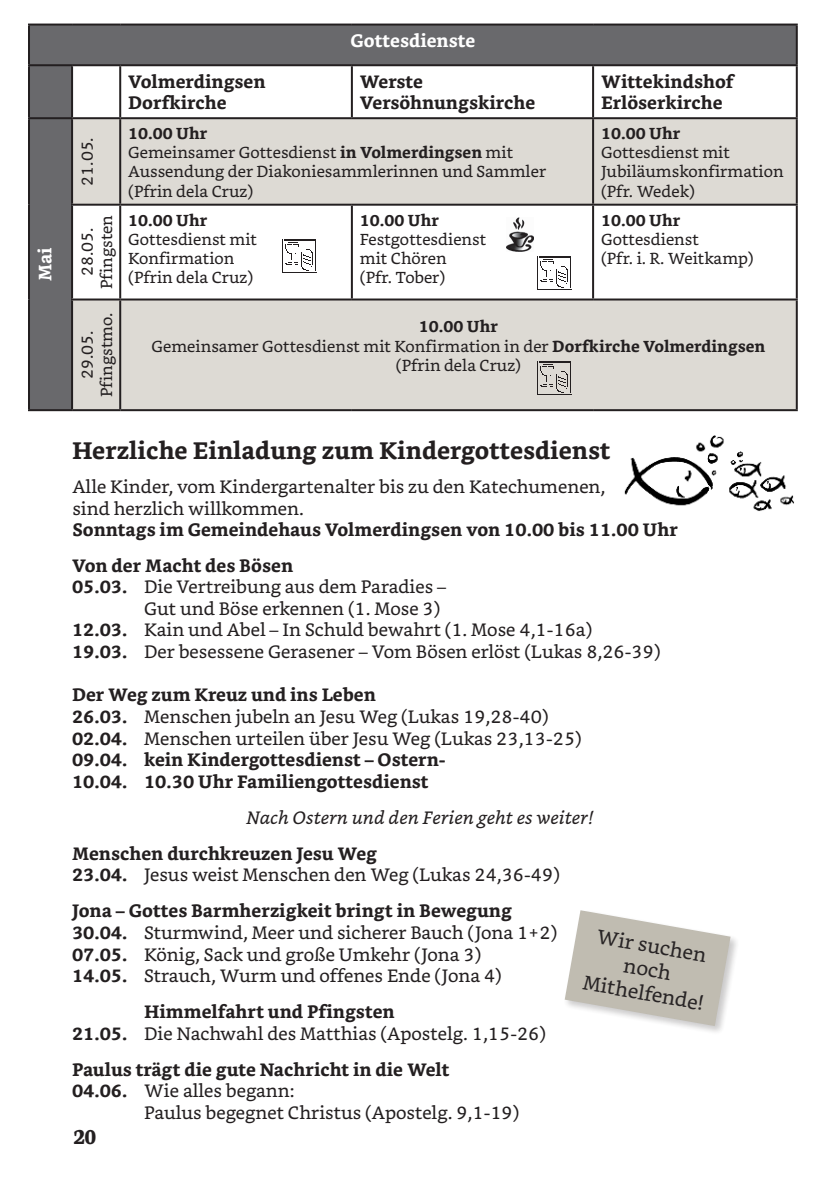
<style>
.page{position:relative;width:840px;height:1191px;background:#fff}
.page>*{position:absolute;margin:0;border:0;box-sizing:border-box;transform-origin:0 0}
.t1{font:700 24px "Bookerly";color:#231f20}
.t2{font:700 24px "Neuton";color:#231f20}
.t3{font:20px/24px "Bookerly";color:#231f20;text-align:center}
.t4{font:18px/21.6px "Bookerly";color:#231f20}
.t5{font:700 18px/21.6px "Bookerly";color:#231f20}
.t6{font:italic 18px "Bookerly";color:#231f20}
.t7{font:700 18px "Bookerly";color:#fff}
.t8{font:16px/19.2px "Bookerly";color:#231f20}
.t9{font:700 16px "Bookerly";color:#231f20}
.s1{font-weight:700}
.s2{font-weight:400}
</style>
<div class="page">
<div style="left:563px;top:908px;width:177px;height:127px;background:#231f20;opacity:.25"></div>
<svg style="left:564px;top:910px;width:166px;height:116px"></svg>
<svg style="left:30px;top:26px;width:765px;height:383px;fill:#69696c"></svg>
<div style="left:73px;top:119px;width:722px;height:290px;background:#dddad4"></div>
<svg style="left:73px;top:206px;width:722px;height:92px"></svg>
<hr style="left:28px;top:24px;width:44px;height:2px;background:#231f20">
<hr style="left:28px;top:26px;width:2px;height:38px;background:#231f20">
<hr style="left:72px;top:24px;width:48px;height:2px;background:#231f20">
<hr style="left:120px;top:24px;width:231px;height:2px;background:#231f20">
<hr style="left:351px;top:24px;width:241px;height:2px;background:#231f20">
<hr style="left:592px;top:24px;width:205px;height:2px;background:#231f20">
<hr style="left:795px;top:26px;width:2px;height:38px;background:#231f20">
<hr style="left:28px;top:64px;width:44px;height:2px;background:#231f20">
<hr style="left:28px;top:66px;width:2px;height:51px;background:#231f20">
<hr style="left:72px;top:64px;width:48px;height:2px;background:#231f20">
<hr style="left:71px;top:66px;width:2px;height:51px;background:#231f20">
<hr style="left:120px;top:64px;width:231px;height:2px;background:#231f20">
<hr style="left:119px;top:66px;width:2px;height:51px;background:#231f20">
<hr style="left:351px;top:64px;width:241px;height:2px;background:#231f20">
<hr style="left:350px;top:66px;width:2px;height:51px;background:#231f20">
<hr style="left:592px;top:64px;width:205px;height:2px;background:#231f20">
<hr style="left:591px;top:66px;width:2px;height:51px;background:#231f20">
<hr style="left:795px;top:66px;width:2px;height:51px;background:#231f20">
<hr style="left:28px;top:117px;width:44px;height:2px;background:#231f20">
<hr style="left:28px;top:119px;width:2px;height:86px;background:#231f20">
<hr style="left:72px;top:117px;width:48px;height:2px;background:#231f20">
<hr style="left:71px;top:119px;width:2px;height:85px;background:#231f20">
<hr style="left:120px;top:117px;width:231px;height:2px;background:#231f20">
<hr style="left:119px;top:119px;width:2px;height:85px;background:#231f20">
<hr style="left:351px;top:117px;width:241px;height:2px;background:#231f20">
<hr style="left:592px;top:117px;width:205px;height:2px;background:#231f20">
<hr style="left:591px;top:119px;width:2px;height:85px;background:#231f20">
<hr style="left:795px;top:119px;width:2px;height:85px;background:#231f20">
<hr style="left:28px;top:205px;width:2px;height:94px;background:#231f20">
<hr style="left:71px;top:204px;width:49px;height:2px;background:#231f20">
<hr style="left:71px;top:206px;width:2px;height:92px;background:#231f20">
<hr style="left:120px;top:204px;width:231px;height:2px;background:#231f20">
<hr style="left:119px;top:206px;width:2px;height:92px;background:#231f20">
<hr style="left:351px;top:204px;width:241px;height:2px;background:#231f20">
<hr style="left:350px;top:206px;width:2px;height:92px;background:#231f20">
<hr style="left:592px;top:204px;width:205px;height:2px;background:#231f20">
<hr style="left:591px;top:206px;width:2px;height:92px;background:#231f20">
<hr style="left:795px;top:206px;width:2px;height:92px;background:#231f20">
<hr style="left:28px;top:299px;width:2px;height:110px;background:#231f20">
<hr style="left:71px;top:298px;width:49px;height:2px;background:#231f20">
<hr style="left:71px;top:300px;width:2px;height:109px;background:#231f20">
<hr style="left:120px;top:298px;width:231px;height:2px;background:#231f20">
<hr style="left:119px;top:300px;width:2px;height:109px;background:#231f20">
<hr style="left:351px;top:298px;width:241px;height:2px;background:#231f20">
<hr style="left:592px;top:298px;width:205px;height:2px;background:#231f20">
<hr style="left:795px;top:300px;width:2px;height:109px;background:#231f20">
<hr style="left:28px;top:409px;width:44px;height:2px;background:#231f20">
<hr style="left:72px;top:409px;width:48px;height:2px;background:#231f20">
<hr style="left:120px;top:409px;width:231px;height:2px;background:#231f20">
<hr style="left:351px;top:409px;width:241px;height:2px;background:#231f20">
<hr style="left:592px;top:409px;width:205px;height:2px;background:#231f20">
<img style="left:624px;top:435px;width:170px;height:76px">
<img style="left:537px;top:255px;width:34px;height:34px">
<img style="left:506px;top:217px;width:27px;height:34px">
<img style="left:537px;top:361px;width:34px;height:34px">
<img style="left:282px;top:238px;width:34px;height:34px">
<p class="t7" style="left:35px;top:281px;width:35px;rotate:-90deg">Mai</p>
<p class="t7" style="left:350px;top:30px;width:126px">Gottesdienste</p>
<p class="t5" style="left:128px;top:71px;width:139px">Volmerdingsen<br>Dorfkirche</p>
<p class="t5" style="left:359px;top:71px;width:177px">Werste<br>Versöhnungskirche</p>
<p class="t5" style="left:600px;top:71px;width:134px">Wittekindshof<br>Erlöserkirche</p>
<p class="t8" style="left:78px;top:186px;width:50px;rotate:-90deg">21.05.</p>
<p class="t8" style="left:128px;top:124px;width:419px"><span class="s1">10.00 Uhr<br></span>Gemeinsamer Gottesdienst <span class="s1">in Volmerdingsen</span> mit<br>Aussendung der Diakoniesammlerinnen und Sammler (Pfrin dela Cruz)</p>
<p class="t9" style="left:600px;top:124px;width:81px">10.00 Uhr</p>
<p class="t8" style="left:600px;top:143px;width:184px">Gottesdienst mit<br>Jubiläumskonfirmation (Pfr. Wedek)</p>
<p class="t8" style="left:78px;top:289px;width:76px;text-align:center;rotate:-90deg">28.05.<br>Pfingsten</p>
<p class="t9" style="left:128px;top:211px;width:81px">10.00 Uhr</p>
<p class="t8" style="left:128px;top:230px;width:130px">Gottesdienst mit<br>Konfirmation (Pfrin dela Cruz)</p>
<p class="t9" style="left:359px;top:211px;width:81px">10.00 Uhr</p>
<p class="t8" style="left:359px;top:230px;width:128px">Festgottesdienst mit Chören<br>(Pfr. Tober)</p>
<p class="t9" style="left:600px;top:211px;width:81px">10.00 Uhr</p>
<p class="t8" style="left:600px;top:230px;width:154px">Gottesdienst<br>(Pfr. i. R. Weitkamp)</p>
<p class="t8" style="left:78px;top:397px;width:86px;text-align:center;rotate:-90deg">29.05.<br>Pfingstmo.</p>
<p class="t8" style="left:151px;top:317px;width:615px;text-align:center"><span class="s1">10.00 Uhr<br></span>Gemeinsamer Gottesdienst mit Konfirmation in der <span class="s1">Dorfkirche Volmerdingsen </span>(Pfrin dela Cruz)</p>
<h1 class="t1" style="left:72px;top:437px;width:539px">Herzliche Einladung zum Kindergottesdienst</h1>
<p class="t4" style="left:72px;top:476px;width:534px">Alle Kinder, vom Kindergartenalter bis zu den Katechumenen, sind herzlich willkommen.</p>
<p class="t5" style="left:72px;top:519px;width:606px">Sonntags im Gemeindehaus Volmerdingsen von 10.00 bis 11.00 Uhr</p>
<p class="t5" style="left:72px;top:554px;width:222px">Von der Macht des Bösen</p>
<p class="t4" style="left:72px;top:576px;width:375px"><span class="s1">05.03.</span> Die Vertreibung aus dem Paradies –</p>
<p class="t4" style="left:144px;top:598px;width:297px">Gut und Böse erkennen (1. Mose 3)</p>
<p class="t4" style="left:72px;top:619px;width:521px"><span class="s1">12.03.</span> Kain und Abel – In Schuld bewahrt (1. Mose 4,1-16a)</p>
<p class="t4" style="left:72px;top:641px;width:589px"><span class="s1">19.03.</span> Der besessene Gerasener – Vom Bösen erlöst (Lukas 8,26-39)</p>
<p class="t5" style="left:72px;top:684px;width:511px">Der Weg zum Kreuz und ins Leben<br>26.03. <span class="s2">Menschen jubeln an Jesu Weg (Lukas 19,28-40)<br></span>02.04. <span class="s2">Menschen urteilen über Jesu Weg (Lukas 23,13-25)<br></span>09.04. kein Kindergottesdienst – Ostern-<br>10.04. 10.30 Uhr Familiengottesdienst</p>
<p class="t6" style="left:246px;top:810px;width:348px">Nach Ostern und den Ferien geht es weiter!</p>
<p class="t4" style="left:72px;top:843px;width:489px"><span class="s1">Menschen durchkreuzen Jesu Weg<br>23.04.</span> Jesus weist Menschen den Weg (Lukas 24,36-49)</p>
<p class="t4" style="left:72px;top:900px;width:486px"><span class="s1">Jona – Gottes Barmherzigkeit bringt in Bewegung 30.04.</span> Sturmwind, Meer und sicherer Bauch (Jona 1+2)<br><span class="s1">07.05.</span> König, Sack und große Umkehr (Jona 3)<br><span class="s1">14.05.</span> Strauch, Wurm und offenes Ende (Jona 4)</p>
<p class="t4" style="left:72px;top:1001px;width:475px;text-indent:72px"><span class="s1">Himmelfahrt und Pfingsten<br>21.05.</span> Die Nachwahl des Matthias (Apostelg. 1,15-26)</p>
<p class="t5" style="left:72px;top:1058px;width:379px">Paulus trägt die gute Nachricht in die Welt</p>
<p class="t4" style="left:72px;top:1080px;width:224px"><span class="s1">04.06.</span> Wie alles begann:</p>
<p class="t4" style="left:144px;top:1102px;width:376px">Paulus begegnet Christus (Apostelg. 9,1-19)</p>
<p class="t3" style="left:593px;top:923px;width:123px;rotate:10deg">Wir suchen noch<br>Mithelfende!</p>
<h1 class="t2" style="left:74px;top:1120px;width:24px">20</h1>
</div>
